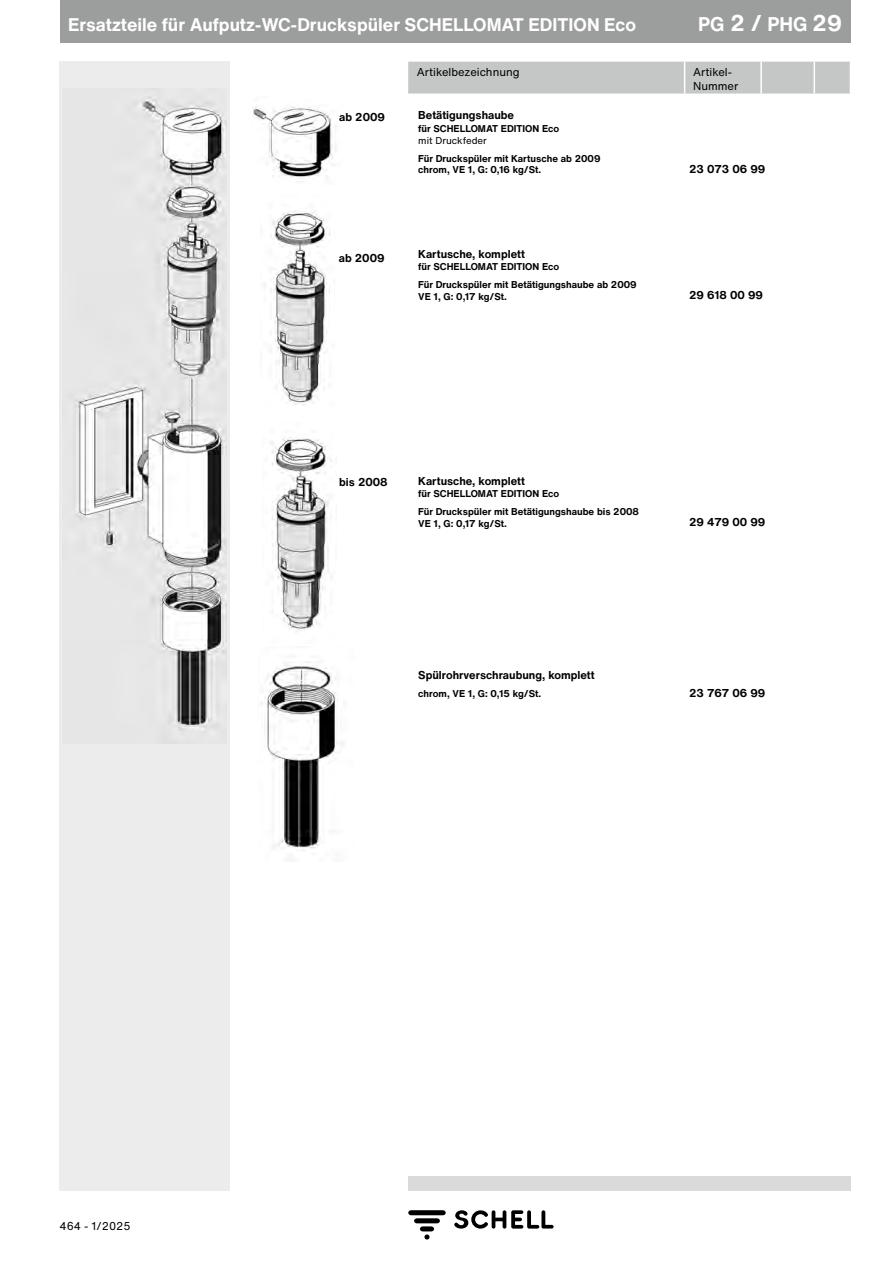
<style>
.page{position:relative;width:893px;height:1263px;background:#fff}
.page>*{position:absolute;margin:0;border:0;box-sizing:border-box;transform-origin:0 0}
.t1{font:700 19.5px "Helvetica Now Text";color:#fff}
.t2{font:700 18px "Helvetica Now Text";color:#fff}
.t3{font:700 11.25px "Helvetica Now Text";color:#000}
.t4{font:11.25px/13.5px "Helvetica Now Text";color:#000}
.t5{font:700 9.75px/18px "Helvetica Now Text";color:#000}
.t6{font:9.75px "Helvetica Now Text";color:#000}
.s1{font-size:22.5px}
</style>
<div class="page">
<svg style="left:408px;top:1210px;width:38px;height:29px"></svg>
<svg style="left:454px;top:1210px;width:100px;height:19px"></svg>
<div style="left:60px;top:62px;width:170px;height:1129px;background:#ececed"></div>
<div style="left:408px;top:1176px;width:442px;height:15px;background:#dadada"></div>
<img style="left:261px;top:662px;width:83px;height:189px">
<img style="left:68px;top:88px;width:159px;height:656px">
<img style="left:271px;top:437px;width:66px;height:195px">
<img style="left:264px;top:210px;width:71px;height:196px">
<img style="left:253px;top:107px;width:83px;height:75px">
<div style="left:60px;top:0;width:790px;height:43px;background:#9c9d9d"></div>
<div style="left:408px;top:62px;width:442px;height:32px;background:#c5c6c6"></div>
<hr style="left:684px;top:62px;width:1px;height:32px;background:#fff">
<hr style="left:814px;top:62px;width:1px;height:32px;background:#fff">
<hr style="left:760px;top:62px;width:2px;height:32px;background:#fff">
<h2 class="t2" style="left:68px;top:12px;width:570px">Ersatzteile für Aufputz-WC-Druckspüler SCHELLOMAT EDITION Eco</h2>
<h1 class="t1" style="left:698px;top:11px;width:145px">PG <span class="s1">2 /</span> PHG <span class="s1">29</span></h1>
<p class="t4" style="left:417px;top:66px;width:104px">Artikelbezeichnung</p>
<p class="t4" style="left:693px;top:66px;width:47px">Artikel-<br>Nummer</p>
<p class="t4" style="left:60px;top:1219px;width:73px">464 - 1/2025</p>
<p class="t3" style="left:339px;top:109px;width:47px">ab 2009</p>
<p class="t3" style="left:339px;top:250px;width:47px">ab 2009</p>
<p class="t3" style="left:418px;top:107px;width:97px">Betätigungshaube</p>
<p class="t5" style="left:418px;top:120px;width:143px">für SCHELLOMAT EDITION Eco</p>
<p class="t6" style="left:418px;top:134px;width:70px">mit Druckfeder</p>
<p class="t5" style="left:418px;top:152px;width:184px;line-height:11.7px">Für Druckspüler mit Kartusche ab 2009 chrom, VE 1, G: 0,16 kg/St.</p>
<p class="t3" style="left:418px;top:247px;width:108px">Kartusche, komplett</p>
<p class="t5" style="left:418px;top:258px;width:220px">für SCHELLOMAT EDITION Eco<br>Für Druckspüler mit Betätigungshaube ab 2009</p>
<p class="t5" style="left:418px;top:287px;width:90px">VE 1, G: 0,17 kg/St.</p>
<p class="t3" style="left:689px;top:162px;width:78px">23 073 06 99</p>
<p class="t3" style="left:689px;top:288px;width:75px">29 618 00 99</p>
<p class="t3" style="left:339px;top:474px;width:50px">bis 2008</p>
<p class="t3" style="left:418px;top:474px;width:108px">Kartusche, komplett</p>
<p class="t5" style="left:418px;top:485px;width:222px">für SCHELLOMAT EDITION Eco<br>Für Druckspüler mit Betätigungshaube bis 2008</p>
<p class="t5" style="left:418px;top:514px;width:90px">VE 1, G: 0,17 kg/St.</p>
<p class="t3" style="left:689px;top:515px;width:78px">29 479 00 99</p>
<p class="t3" style="left:418px;top:667px;width:178px">Spülrohrverschraubung, komplett</p>
<p class="t5" style="left:418px;top:684px;width:125px">chrom, VE 1, G: 0,15 kg/St.</p>
<p class="t3" style="left:689px;top:685px;width:78px">23 767 06 99</p>
</div>
